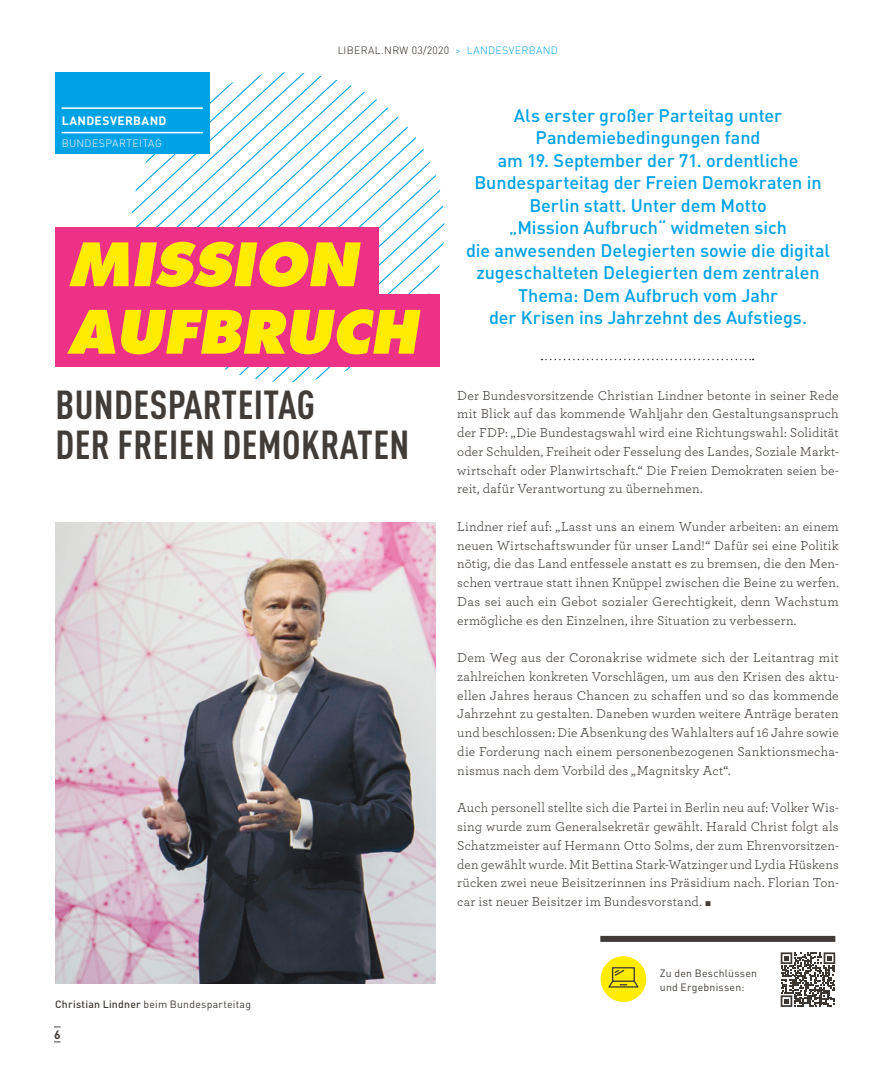
<style>
.page{position:relative;width:893px;height:1085px;background:#fff}
.page>*{position:absolute;margin:0;border:0;box-sizing:border-box;transform-origin:0 0}
.t1{font:italic 800 58.05px "Futura";color:#ffec00}
.t2{font:700 condensed 39.9px/39.9px "DIN Pro";letter-spacing:.01em;color:#413c38}
.t3{font:500 18px/22.5px "DIN Pro";letter-spacing:-.005em;color:#00a2e6;text-align:center}
.t4{font:13.5px/18.8px "Archer";letter-spacing:.01em;color:#413c38;text-align:justify}
.t5{font:700 12px "DIN Pro";letter-spacing:.035em;color:#fff}
.t6{font:700 12px "DIN Pro";color:#413c38}
.t7{font:10.5px/14.2px "DIN Pro";letter-spacing:.02em;color:#413c38}
.t8{font:300 10.5px "DIN Pro";letter-spacing:.035em;color:#29211a}
.t9{font:300 10.5px "DIN Pro";letter-spacing:.035em;color:#fff}
.s1{color:#00a2e6}
.s2{font-weight:500}
</style>
<div class="page">
<svg style="left:210px;top:72px;width:184px;height:49px"></svg>
<svg style="left:131px;top:121px;width:303px;height:173px"></svg>
<svg style="left:117px;top:366px;width:323px;height:17px"></svg>
<div style="left:55px;top:72px;width:155px;height:82px;background:#00a2e6"></div>
<hr style="left:62px;top:132px;width:141px;height:1px;background:#fff">
<hr style="left:62px;top:107px;width:141px;height:2px;background:#fff">
<img style="left:55px;top:522px;width:381px;height:461px">
<svg style="left:541px;top:359px;width:212px;height:1px"></svg>
<div style="left:55px;top:294px;width:385px;height:72px;background:#ed3186"></div>
<div style="left:55px;top:227px;width:323px;height:72px;background:#ed3186"></div>
<div style="left:600px;top:935px;width:235px;height:6px;background:#413c38"></div>
<svg style="left:780px;top:952px;width:56px;height:55px"></svg>
<svg style="left:781px;top:952px;width:54px;height:54px"></svg>
<div style="left:601px;top:956px;width:45px;height:45px;background:#ffec00;border-radius:50%"></div>
<svg style="left:608px;top:967px;width:31px;height:21px"></svg>
<p class="t8" style="left:337px;top:43px;width:222px">LIBERAL.NRW 03/2020 <span class="s1">&gt; LANDESVERBAND</span></p>
<p class="t5" style="left:62px;top:112px;width:106px">LANDESVERBAND</p>
<p class="t9" style="left:62px;top:136px;width:102px">BUNDESPARTEITAG</p>
<h1 class="t1" style="left:67px;top:227px;width:291px">MISSION</h1>
<h1 class="t1" style="left:67px;top:295px;width:351px">AUFBRUCH</h1>
<h2 class="t2" style="left:55px;top:381px;width:355px">BUNDESPARTEITAG<br>DER FREIEN DEMOKRATEN</h2>
<p class="t7" style="left:55px;top:996px;width:198px"><span class="s2">Christian Lindner</span> beim Bundesparteitag</p>
<p class="t6" style="left:54px;top:1026px;width:8px">6</p>
<p class="t3" style="left:466px;top:103px;width:366px">Als erster großer Parteitag unter Pandemiebedingungen fand<br>am 19. September der 71. ordentliche Bundesparteitag der Freien Demokraten in Berlin statt. Unter dem Motto<br>„Mission Aufbruch“ widmeten sich<br>die anwesenden Delegierten sowie die digital zugeschalteten Delegierten dem zentralen Thema: Dem Aufbruch vom Jahr<br>der Krisen ins Jahrzehnt des Aufstiegs.</p>
<p class="t4" style="left:457px;top:385px;width:383px">Der Bundesvorsitzende Christian Lindner betonte in seiner Rede mit Blick auf das kommende Wahljahr den Gestaltungsanspruch der FDP: „Die Bundestagswahl wird eine Richtungswahl: Solidität oder Schulden, Freiheit oder Fesselung des Landes, Soziale Markt&shy;wirtschaft oder Planwirtschaft.“ Die Freien Demokraten seien be&shy;reit, dafür Verantwortung zu übernehmen.</p>
<p class="t4" style="left:457px;top:516px;width:383px">Lindner rief auf: „Lasst uns an einem Wunder arbeiten: an einem neuen Wirtschaftswunder für unser Land!“ Dafür sei eine Politik nötig, die das Land entfessele anstatt es zu bremsen, die den Men&shy;schen vertraue statt ihnen Knüppel zwischen die Beine zu werfen.<br>Das sei auch ein Gebot sozialer Gerechtigkeit, denn Wachstum ermögliche es den Einzelnen, ihre Situation zu verbessern.</p>
<p class="t4" style="left:457px;top:647px;width:383px">Dem Weg aus der Coronakrise widmete sich der Leitantrag mit zahlreichen konkreten Vorschlägen, um aus den Krisen des aktu&shy;ellen Jahres heraus Chancen zu schaffen und so das kommende Jahrzehnt zu gestalten. Daneben wurden weitere Anträge beraten und beschlossen: Die Absenkung des Wahlalters auf 16 Jahre sowie die Forderung nach einem personenbezogenen Sanktionsmecha&shy;nismus nach dem Vorbild des „Magnitsky Act“.</p>
<p class="t4" style="left:457px;top:797px;width:383px">Auch personell stellte sich die Partei in Berlin neu auf: Volker Wis&shy;sing wurde zum Generalsekretär gewählt. Harald Christ folgt als Schatzmeister auf Hermann Otto Solms, der zum Ehrenvorsitzen&shy;den gewählt wurde. Mit Bettina Stark-Watzinger und Lydia Hüskens rücken zwei neue Beisitzerinnen ins Präsidium nach. Florian Ton&shy;car ist neuer Beisitzer im Bundesvorstand.</p>
<p class="t7" style="left:660px;top:965px;width:99px">Zu den Beschlüssen und Ergebnissen:</p>
</div>
